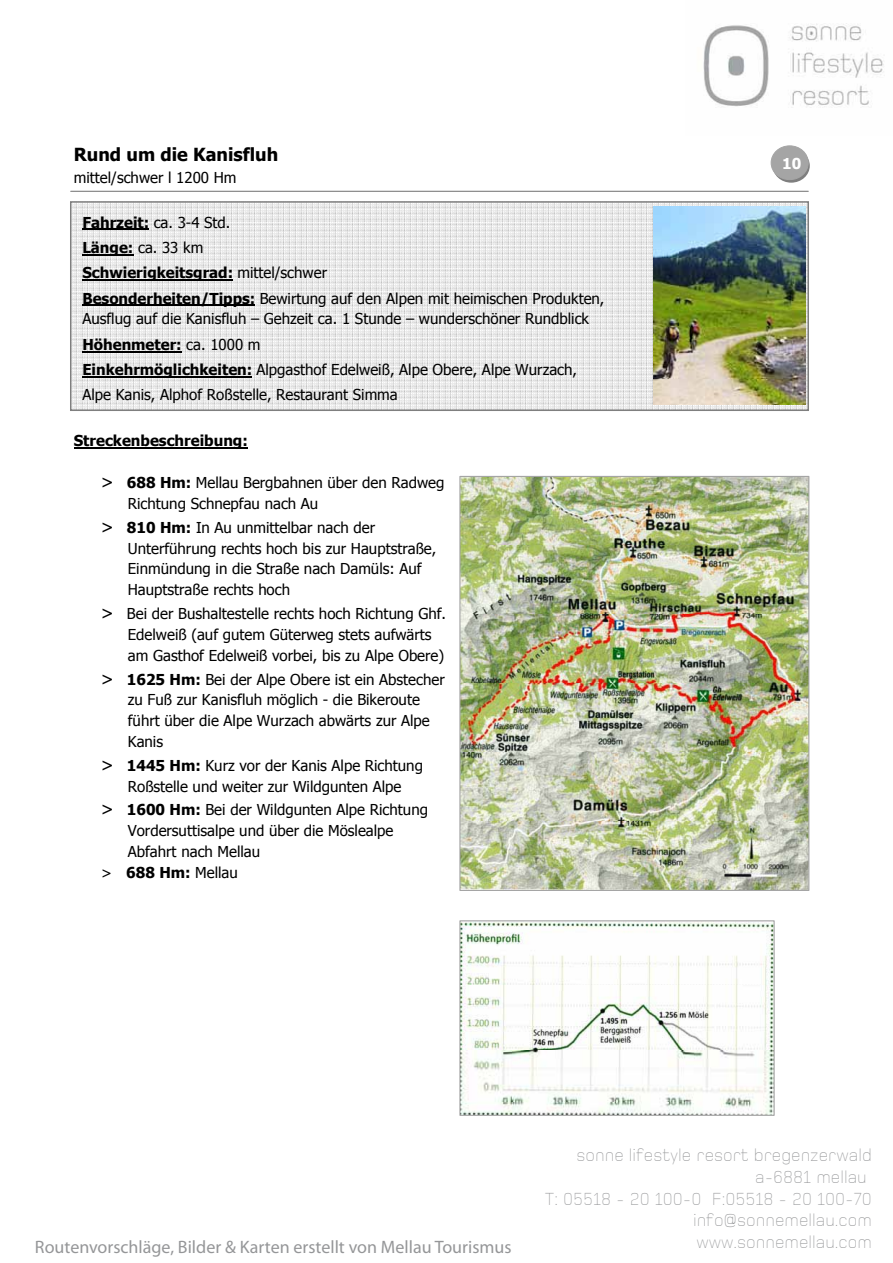
<style>
.page{position:relative;width:893px;height:1263px;background:#fff}
.page>*{position:absolute;margin:0;border:0;box-sizing:border-box;transform-origin:0 0}
.t1{font:200 18px/21.6px "o Sole Mio";color:#959698;text-align:right}
.t2{font:18px "Myriad Pro";color:#959698}
.t3{font:700 18px "Tahoma";color:#000}
.t4{font:15px/20.9px "Tahoma";color:#000}
.t5{font:700 15px "Tahoma";color:#000}
.t6{font:700 15px "Tahoma";color:#fff}
.s1{font-weight:700}
.s2{font-size:18px}
</style>
<div class="page">
<img style="left:703px;top:23px;width:181px;height:84px">
<svg style="left:73px;top:204px;width:733px;height:204px"></svg>
<div style="left:70px;top:201px;width:739px;height:210px;border:2px solid #7f7f7f"></div>
<hr style="left:82px;top:229px;width:67px;height:1px;background:#000">
<hr style="left:82px;top:254px;width:51px;height:1px;background:#000">
<hr style="left:82px;top:279px;width:151px;height:2px;background:#000">
<hr style="left:82px;top:305px;width:173px;height:1px;background:#000">
<hr style="left:82px;top:351px;width:100px;height:1px;background:#000">
<hr style="left:82px;top:376px;width:170px;height:2px;background:#000">
<img style="left:653px;top:207px;width:152px;height:198px">
<img style="left:461px;top:478px;width:346px;height:411px">
<div style="left:459px;top:476px;width:350px;height:415px;border:1px solid #a5a5a5"></div>
<img style="left:461px;top:922px;width:311px;height:192px">
<div style="left:459px;top:920px;width:315px;height:196px;border:1px solid #a5a5a5"></div>
<hr style="left:74px;top:447px;width:173px;height:2px;background:#000">
<hr style="left:71px;top:191px;width:737px;height:1px;background:#7f7f7f">
<svg style="left:772px;top:149px;width:37px;height:34px"></svg>
<div style="left:771px;top:146px;width:37px;height:34px;background:#a5a5a5;border-radius:50%"></div>
<div style="left:771px;top:146px;width:37px;height:34px;border:1px solid #a5a5a5;border-radius:50%"></div>
<p class="t3" style="left:74px;top:143px;width:206px">Rund um die Kanisfluh</p>
<p class="t4" style="left:74px;top:167px;width:164px">mittel/schwer l 1200 Hm</p>
<p class="t4" style="left:82px;top:209px;width:523px;line-height:25.3px"><span class="s1">Fahrzeit:</span> ca. 3-4 Std.<br><span class="s1">Länge:</span> ca. 33 km<br><span class="s1">Schwierigkeitsgrad:</span> mittel/schwer<br><span class="s1">Besonderheiten/Tipps:</span> Bewirtung auf den Alpen mit heimischen Produkten,</p>
<p class="t4" style="left:82px;top:306px;width:508px;line-height:25.3px">Ausflug auf die Kanisfluh – Gehzeit ca. 1 Stunde – wunderschöner Rundblick <span class="s1">Höhenmeter:</span> ca. 1000 m<br><span class="s1">Einkehrmöglichkeiten:</span> Alpgasthof Edelweiß, Alpe Obere, Alpe Wurzach, Alpe Kanis, Alphof Roßstelle, Restaurant Simma</p>
<p class="t5" style="left:74px;top:431px;width:175px">Streckenbeschreibung:</p>
<p class="t4" style="left:128px;top:472px;width:318px;text-indent:-27px"><span class="s2">&gt;</span> <span class="s1">688 Hm:</span> Mellau Bergbahnen über den Radweg<br>Richtung Schnepfau nach Au</p>
<p class="t4" style="left:128px;top:516px;width:310px;text-indent:-27px"><span class="s2">&gt;</span> <span class="s1">810 Hm:</span> In Au unmittelbar nach der Unterführung rechts hoch bis zur Hauptstraße, Einmündung in die Straße nach Damüls: Auf Hauptstraße rechts hoch</p>
<p class="t4" style="left:128px;top:603px;width:320px;text-indent:-27px"><span class="s2">&gt;</span> Bei der Bushaltestelle rechts hoch Richtung Ghf.<br>Edelweiß (auf gutem Güterweg stets aufwärts am Gasthof Edelweiß vorbei, bis zu Alpe Obere)</p>
<p class="t4" style="left:128px;top:668px;width:318px;text-indent:-27px"><span class="s2">&gt;</span> <span class="s1">1625 Hm:</span> Bei der Alpe Obere ist ein Abstecher zu Fuß zur Kanisfluh möglich - die Bikeroute führt über die Alpe Wurzach abwärts zur Alpe Kanis</p>
<p class="t4" style="left:101px;top:754px;width:324px;text-align:center"><span class="s2">&gt;</span> <span class="s1">1445 Hm:</span> Kurz vor der Kanis Alpe Richtung<br>Roßstelle und weiter zur Wildgunten Alpe</p>
<p class="t4" style="left:101px;top:799px;width:329px"><span class="s2">&gt;</span> <span class="s1">1600 Hm:</span> Bei der Wildgunten Alpe Richtung</p>
<p class="t4" style="left:128px;top:820px;width:267px">Vordersuttisalpe und über die Möslealpe</p>
<p class="t4" style="left:128px;top:841px;width:134px">Abfahrt nach Mellau</p>
<p class="t4" style="left:101px;top:862px;width:138px">&gt; <span class="s1">688 Hm:</span> Mellau</p>
<p class="t6" style="left:782px;top:154px;width:21px">10</p>
<p class="t1" style="left:544px;top:1145px;width:328px">sonne lifestyle resort bregenzerwald a-6881 mellau<br>T: 05518 - 20 100-0 F:05518 - 20 100-70 info@sonnemellau.com</p>
<p class="t2" style="left:35px;top:1236px;width:478px">Routenvorschläge, Bilder &amp; Karten erstellt von Mellau Tourismus</p>
<p class="t1" style="left:696px;top:1232px;width:177px">www.sonnemellau.com</p>
</div>
